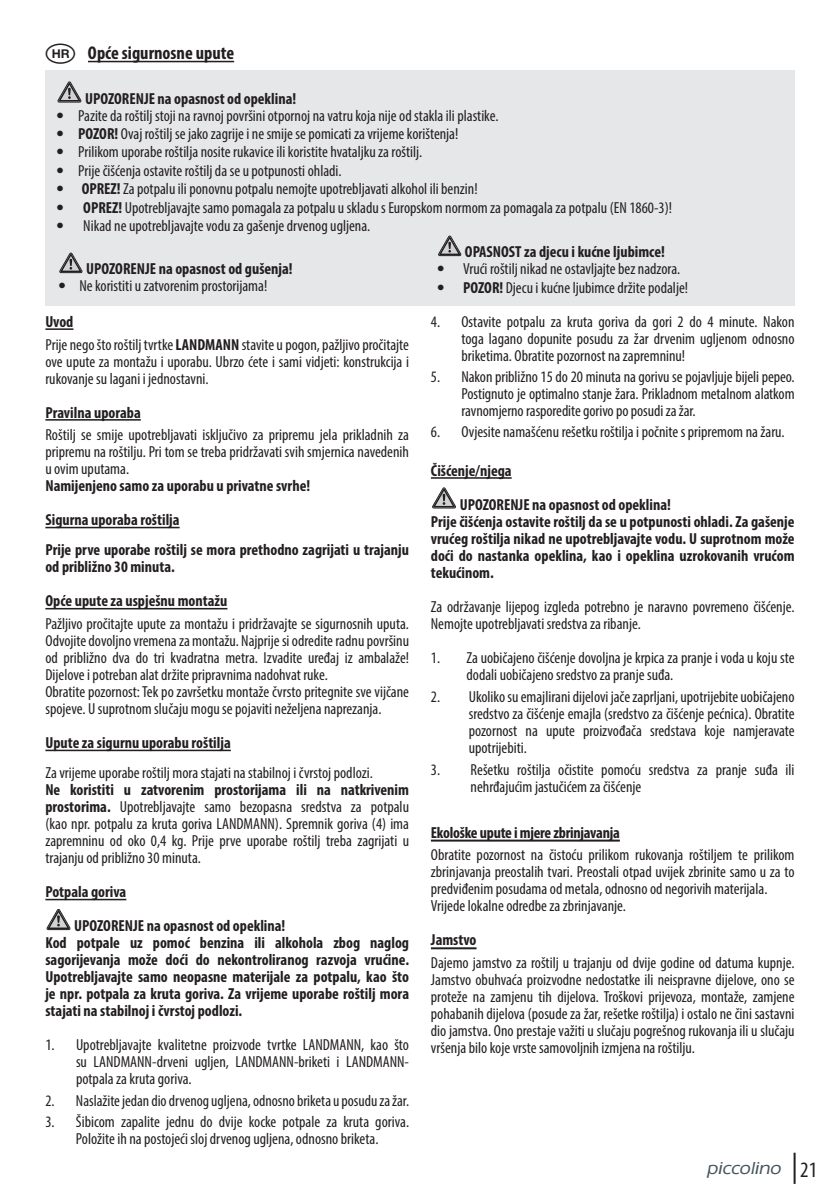
<style>
.page{position:relative;width:840px;height:1191px;background:#fff}
.page>*{position:absolute;margin:0;border:0;box-sizing:border-box;transform-origin:0 0}
.t1{font:700 condensed 18.4px "Myriad Pro";color:#231f20}
.t2{font:500 18px "Eras IT Cby BT";color:#45555f;scale:1.08 1}
.t3{font:condensed 16px/17px "Myriad Pro";color:#231f20}
.t4{font:700 condensed 16px/17px "Myriad Pro";color:#231f20}
.s1{font-family:"Frutiger";font-weight:300}
.s2{font-weight:700}
.s3{font-family:"Myriad Pro";font-weight:400;font-stretch:condensed;font-size:22px;color:#231f20}
</style>
<div class="page">
<hr style="left:793px;top:1152px;width:2px;height:31px;background:#231f20">
<hr style="left:88px;top:61px;width:146px;height:1px;background:#231f20">
<hr style="left:45px;top:328px;width:28px;height:2px;background:#231f20">
<hr style="left:45px;top:419px;width:96px;height:1px;background:#231f20">
<hr style="left:45px;top:527px;width:134px;height:1px;background:#231f20">
<hr style="left:45px;top:608px;width:182px;height:1px;background:#231f20">
<hr style="left:45px;top:749px;width:186px;height:2px;background:#231f20">
<hr style="left:45px;top:898px;width:81px;height:2px;background:#231f20">
<svg style="left:47px;top:909px;width:23px;height:21px"></svg>
<hr style="left:430px;top:477px;width:81px;height:2px;background:#231f20">
<hr style="left:430px;top:839px;width:189px;height:2px;background:#231f20">
<hr style="left:430px;top:947px;width:46px;height:2px;background:#231f20">
<svg style="left:432px;top:487px;width:23px;height:21px"></svg>
<div style="left:45px;top:70px;width:749px;height:236px;background:#e6e7e9"></div>
<svg style="left:57px;top:81px;width:24px;height:22px"></svg>
<svg style="left:59px;top:253px;width:23px;height:20px"></svg>
<svg style="left:438px;top:236px;width:23px;height:20px"></svg>
<p class="t1" style="left:88px;top:42px;width:147px">Opće sigurnosne upute</p>
<p class="t4" style="left:85px;top:90px;width:212px">UPOZORENJE na opasnost od opeklina!</p>
<p class="t3" style="left:56px;top:107px;width:443px"><span class="s1">•</span> Pazite da roštilj stoji na ravnoj površini otpornoj na vatru koja nije od stakla ili plastike.</p>
<p class="t3" style="left:56px;top:125px;width:403px"><span class="s1">•</span> <span class="s2">POZOR!</span> Ovaj roštilj se jako zagrije i ne smije se pomicati za vrijeme korištenja!</p>
<p class="t3" style="left:56px;top:143px;width:367px"><span class="s1">•</span> Prilikom uporabe roštilja nosite rukavice ili koristite hvataljku za roštilj.</p>
<p class="t3" style="left:56px;top:162px;width:287px"><span class="s1">•</span> Prije čišćenja ostavite roštilj da se u potpunosti ohladi.</p>
<p class="t3" style="left:56px;top:180px;width:422px"><span class="s1">•</span> <span class="s2">OPREZ!</span> Za potpalu ili ponovnu potpalu nemojte upotrebljavati alkohol ili benzin!</p>
<p class="t3" style="left:56px;top:198px;width:616px"><span class="s1">•</span> <span class="s2">OPREZ!</span> Upotrebljavajte samo pomagala za potpalu u skladu s Europskom normom za pomagala za potpalu (EN 1860-3)!</p>
<p class="t3" style="left:56px;top:217px;width:315px"><span class="s1">•</span> Nikad ne upotrebljavajte vodu za gašenje drvenog ugljena.</p>
<p class="t4" style="left:86px;top:260px;width:208px">UPOZORENJE na opasnost od gušenja!</p>
<p class="t3" style="left:58px;top:277px;width:210px"><span class="s1">•</span> Ne koristiti u zatvorenim prostorijama!</p>
<p class="t4" style="left:464px;top:243px;width:201px">OPASNOST za djecu i kućne ljubimce!</p>
<p class="t3" style="left:437px;top:260px;width:245px"><span class="s1">•</span> Vrući roštilj nikad ne ostavljajte bez nadzora.</p>
<p class="t3" style="left:437px;top:279px;width:252px"><span class="s1">•</span> <span class="s2">POZOR!</span> Djecu i kućne ljubimce držite podalje!</p>
<p class="t3" style="left:45px;top:310px;width:365px;line-height:22.6px"><span class="s2">Uvod<br></span>Prije nego što roštilj tvrtke <span class="s2">LANDMANN</span> stavite u pogon, pažljivo pročitajte</p>
<p class="t3" style="left:45px;top:352px;width:365px">ove upute za montažu i uporabu. Ubrzo ćete i sami vidjeti: konstrukcija i rukovanje su lagani i jednostavni.</p>
<p class="t4" style="left:45px;top:403px;width:97px">Pravilna uporaba</p>
<p class="t3" style="left:45px;top:426px;width:365px;text-align:justify">Roštilj se smije upotrebljavati isključivo za pripremu jela prikladnih za pripremu na roštilju. Pri tom se treba pridržavati svih smjernica navedenih u ovim uputama.</p>
<p class="t4" style="left:45px;top:468px;width:266px;line-height:34px">Namijenjeno samo za uporabu u privatne svrhe!<br>Sigurna uporaba roštilja</p>
<p class="t4" style="left:45px;top:541px;width:365px">Prije prve uporabe roštilj se mora prethodno zagrijati u trajanju od približno 30 minuta.</p>
<p class="t4" style="left:45px;top:592px;width:183px">Opće upute za uspješnu montažu</p>
<p class="t3" style="left:45px;top:615px;width:365px">Pažljivo pročitajte upute za montažu i pridržavajte se sigurnosnih uputa.<br>Odvojite dovoljno vremena za montažu. Najprije si odredite radnu površinu od približno dva do tri kvadratna metra. Izvadite uređaj iz ambalaže!<br>Dijelove i potreban alat držite pripravnima nadohvat ruke.<br>Obratite pozornost: Tek po završetku montaže čvrsto pritegnite sve vijčane spojeve. U suprotnom slučaju mogu se pojaviti neželjena naprezanja.</p>
<p class="t4" style="left:45px;top:734px;width:187px">Upute za sigurnu uporabu roštilja</p>
<p class="t3" style="left:45px;top:764px;width:329px">Za vrijeme uporabe roštilj mora stajati na stabilnoj i čvrstoj podlozi.</p>
<p class="t3" style="left:45px;top:781px;width:365px;text-align:justify"><span class="s2">Ne koristiti u zatvorenim prostorijama ili na natkrivenim prostorima.</span> Upotrebljavajte samo bezopasna sredstva za potpalu (kao npr. potpalu za kruta goriva LANDMANN). Spremnik goriva (4) ima zapremninu od oko 0,4 kg. Prije prve uporabe roštilj treba zagrijati u trajanju od približno 30 minuta.</p>
<p class="t4" style="left:74px;top:874px;width:212px;line-height:34.2px;text-indent:-29px">Potpala goriva<br>UPOZORENJE na opasnost od opeklina!</p>
<p class="t4" style="left:45px;top:934px;width:365px;text-align:justify">Kod potpale uz pomoć benzina ili alkohola zbog naglog sagorijevanja može doći do nekontroliranog razvoja vrućine.<br>Upotrebljavajte samo neopasne materijale za potpalu, kao što je npr. potpala za kruta goriva. Za vrijeme uporabe roštilj mora stajati na stabilnoj i čvrstoj podlozi.</p>
<p class="t3" style="left:76px;top:1036px;width:334px;text-align:justify;text-indent:-31px">1. Upotrebljavajte kvalitetne proizvode tvrtke LANDMANN, kao što su LANDMANN-drveni ugljen, LANDMANN-briketi i LANDMANN&shy;potpala za kruta goriva.</p>
<p class="t3" style="left:45px;top:1091px;width:365px">2. Naslažite jedan dio drvenog ugljena, odnosno briketa u posudu za žar.</p>
<p class="t3" style="left:45px;top:1113px;width:365px;text-align:center">3. Šibicom zapalite jednu do dvije kocke potpale za kruta goriva.<br>Položite ih na postojeći sloj drvenog ugljena, odnosno briketa.</p>
<p class="t3" style="left:461px;top:313px;width:334px;text-align:justify;text-indent:-31px">4. Ostavite potpalu za kruta goriva da gori 2 do 4 minute. Nakon toga lagano dopunite posudu za žar drvenim ugljenom odnosno briketima. Obratite pozornost na zapremninu!</p>
<p class="t3" style="left:461px;top:368px;width:334px;text-align:justify;text-indent:-31px">5. Nakon približno 15 do 20 minuta na gorivu se pojavljuje bijeli pepeo.<br>Postignuto je optimalno stanje žara. Prikladnom metalnom alatkom ravnomjerno rasporedite gorivo po posudi za žar.</p>
<p class="t3" style="left:430px;top:423px;width:355px">6. Ovjesite namašćenu rešetku roštilja i počnite s pripremom na žaru.</p>
<p class="t4" style="left:459px;top:453px;width:212px;line-height:34px;text-indent:-29px">Čišćenje/njega<br>UPOZORENJE na opasnost od opeklina!</p>
<p class="t4" style="left:430px;top:512px;width:365px;text-align:justify">Prije čišćenja ostavite roštilj da se u potpunosti ohladi. Za gašenje vrućeg roštilja nikad ne upotrebljavajte vodu. U suprotnom može doći do nastanka opeklina, kao i opeklina uzrokovanih vrućom tekućinom.</p>
<p class="t3" style="left:430px;top:597px;width:365px">Za održavanje lijepog izgleda potrebno je naravno povremeno čišćenje.<br>Nemojte upotrebljavati sredstva za ribanje.</p>
<p class="t3" style="left:466px;top:648px;width:329px;text-indent:-36px">1. Za uobičajeno čišćenje dovoljna je krpica za pranje i voda u koju ste dodali uobičajeno sredstvo za pranje suđa.</p>
<p class="t3" style="left:468px;top:688px;width:327px;text-align:justify;text-indent:-38px">2. Ukoliko su emajlirani dijelovi jače zaprljani, upotrijebite uobičajeno sredstvo za čišćenje emajla (sredstvo za čišćenje pećnica). Obratite pozornost na upute proizvođača sredstava koje namjeravate upotrijebiti.</p>
<p class="t3" style="left:470px;top:761px;width:325px;text-indent:-40px">3. Rešetku roštilja očistite pomoću sredstva za pranje suđa ili nehrđajućim jastučićem za čišćenje</p>
<p class="t4" style="left:430px;top:823px;width:190px">Ekološke upute i mjere zbrinjavanja</p>
<p class="t3" style="left:430px;top:846px;width:365px">Obratite pozornost na čistoću prilikom rukovanja roštiljem te prilikom zbrinjavanja preostalih tvari. Preostali otpad uvijek zbrinite samo u za to predviđenim posudama od metala, odnosno od negorivih materijala.<br>Vrijede lokalne odredbe za zbrinjavanje.</p>
<p class="t4" style="left:430px;top:931px;width:47px">Jamstvo</p>
<p class="t3" style="left:430px;top:954px;width:365px;text-align:justify">Dajemo jamstvo za roštilj u trajanju od dvije godine od datuma kupnje.<br>Jamstvo obuhvaća proizvodne nedostatke ili neispravne dijelove, ono se proteže na zamjenu tih dijelova. Troškovi prijevoza, montaže, zamjene pohabanih dijelova (posude za žar, rešetke roštilja) i ostalo ne čini sastavni dio jamstva. Ono prestaje važiti u slučaju pogrešnog rukovanja ili u slučaju vršenja bilo koje vrste samovoljnih izmjena na roštilju.</p>
<p class="t2" style="left:706px;top:1157px;width:104px">piccolino <span class="s3">21</span></p>
</div>
